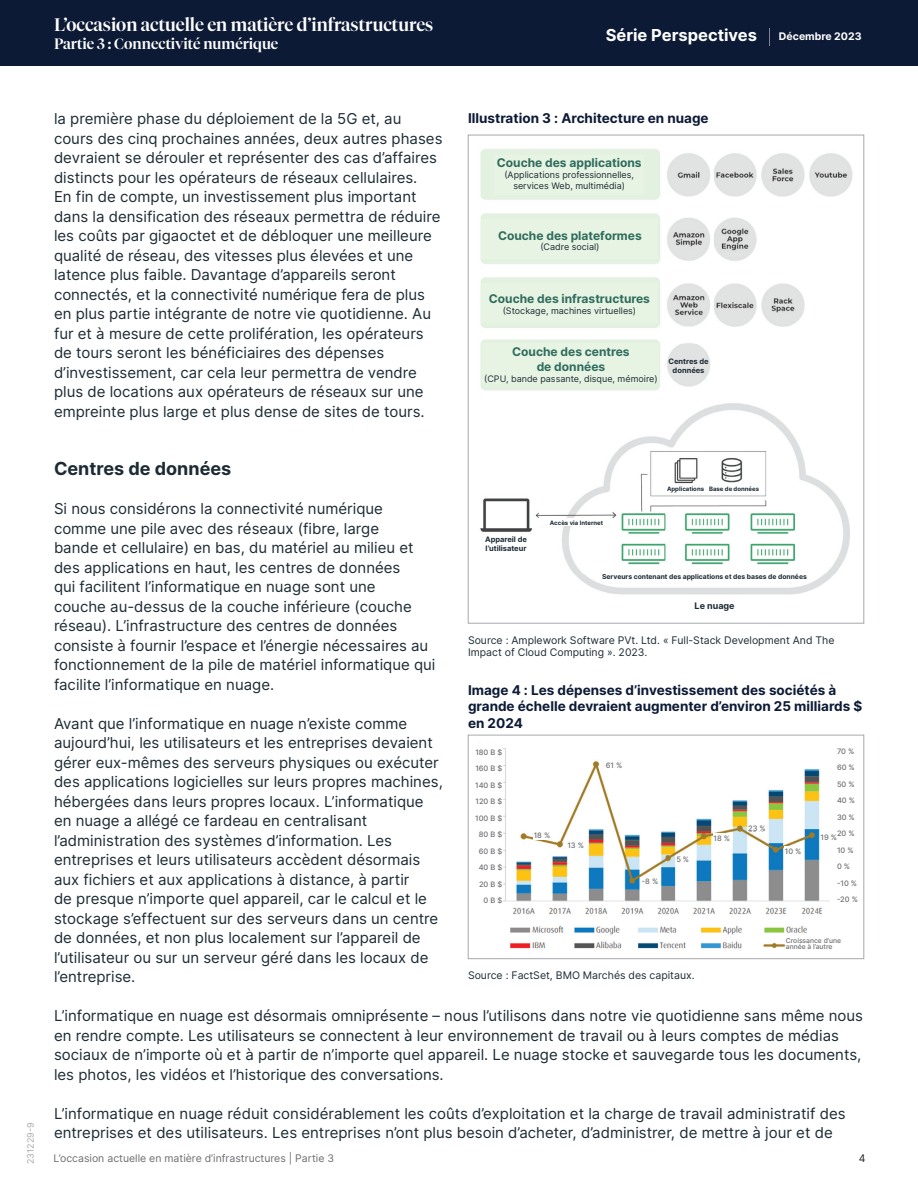
<style>
.page{position:relative;width:918px;height:1188px;background:#fff}
.page>*{position:absolute;margin:0;border:0;box-sizing:border-box;transform-origin:0 0}
.t1{font:500 18px "Tiempos Fine";color:#fff}
.t2{font:700 18px "Inter";color:#1c2b33}
.t3{font:700 16.5px "Inter";color:#fff}
.t4{font:15px/19.5px "Inter";color:#1c2b33}
.t5{font:500 15px "Tiempos Fine";color:#fff}
.t6{font:700 13.5px/16.2px "Inter";color:#0c1a35}
.t7{font:700 12px/14.4px "Inter";color:#2f6c5d;text-align:center}
.t8{font:10.5px/12px "Inter";color:#1c2b33}
.t9{font:10.5px "Inter";color:#6c6d70}
.t10{font:700 10.5px "Inter";color:#fff}
.t11{font:10.5px "Inter";color:#231f20}
.t12{font:9px/10.8px "Inter";color:#1c2b33;text-align:center}
.t13{font:9px "Inter";color:#a8a9ad}
.t14{font:700 9px "Inter";color:#1c2b33}
.t15{font:500 7.5px "Inter";color:#6c6d70}
.t16{font:700 7.5px/9px "Inter";color:#1c2b33;text-align:center}
.t17{font:700 6.75px "Inter";color:#1c2b33}
.t18{font:500 6.75px/6.6px "Inter";color:#6c6d70}
.t19{font:700 6px "Inter";color:#1c2b33}
</style>
<div class="page">
<div style="left:0;top:0;width:918px;height:66px;background:#0c1a35"></div>
<svg style="left:769px;top:28px;width:1px;height:17px"></svg>
<img style="left:480px;top:149px;width:231px;height:242px">
<img style="left:714px;top:153px;width:139px;height:174px">
<img style="left:480px;top:436px;width:185px;height:138px">
<img style="left:665px;top:403px;width:185px;height:171px">
<img style="left:575px;top:574px;width:259px;height:21px">
<div style="left:495px;top:155px;width:149px;height:40px;background:#e7f3e3"></div>
<div style="left:482px;top:219px;width:176px;height:40px;background:#e7f3e3"></div>
<div style="left:481px;top:283px;width:177px;height:39px;background:#e7f3e3"></div>
<div style="left:483px;top:343px;width:176px;height:40px;background:#e7f3e3"></div>
<div style="left:668px;top:345px;width:39px;height:39px;background:#e1e2e2;border-radius:50%"></div>
<div style="left:480px;top:533px;width:52px;height:18px;background:#fff"></div>
<div style="left:539px;top:518px;width:75px;height:7px;background:#fff"></div>
<div style="left:665px;top:484px;width:41px;height:8px;background:#fff"></div>
<div style="left:600px;top:570px;width:209px;height:12px;background:#fff"></div>
<div style="left:709px;top:484px;width:50px;height:8px;background:#fff"></div>
<div style="left:468px;top:735px;width:396px;height:224px;border:1px solid #a8a9ad"></div>
<img style="left:503px;top:748px;width:327px;height:201px">
<div style="left:534px;top:829px;width:16px;height:11px;background:#fff"></div>
<div style="left:567px;top:839px;width:17px;height:11px;background:#fff"></div>
<div style="left:640px;top:877px;width:20px;height:7px;background:#fff"></div>
<div style="left:676px;top:854px;width:20px;height:8px;background:#fff"></div>
<div style="left:714px;top:833px;width:19px;height:8px;background:#fff"></div>
<div style="left:748px;top:824px;width:20px;height:7px;background:#fff"></div>
<div style="left:785px;top:847px;width:19px;height:7px;background:#fff"></div>
<div style="left:821px;top:832px;width:16px;height:8px;background:#fff"></div>
<div style="left:604px;top:759px;width:20px;height:11px;background:#fff"></div>
<div style="left:786px;top:935px;width:73px;height:15px;background:#fff"></div>
<p class="t1" style="left:54px;top:14px;width:381px">L’occasion actuelle en matière d’infrastructures</p>
<p class="t5" style="left:54px;top:35px;width:226px">Partie 3 : Connectivité numérique</p>
<p class="t3" style="left:606px;top:22px;width:153px">Série Perspectives</p>
<p class="t10" style="left:779px;top:28px;width:84px">Décembre 2023</p>
<p class="t13" style="left:24px;top:1164px;width:43px;rotate:-90deg">231229-9</p>
<p class="t4" style="left:54px;top:109px;width:390px">la première phase du déploiement de la 5G et, au cours des cinq prochaines années, deux autres phases devraient se dérouler et représenter des cas d’affaires distincts pour les opérateurs de réseaux cellulaires.<br>En fin de compte, un investissement plus important dans la densification des réseaux permettra de réduire les coûts par gigaoctet et de débloquer une meilleure qualité de réseau, des vitesses plus élevées et une latence plus faible. Davantage d’appareils seront connectés, et la connectivité numérique fera de plus en plus partie intégrante de notre vie quotidienne. Au fur et à mesure de cette prolifération, les opérateurs de tours seront les bénéficiaires des dépenses d’investissement, car cela leur permettra de vendre plus de locations aux opérateurs de réseaux sur une empreinte plus large et plus dense de sites de tours.</p>
<p class="t6" style="left:468px;top:109px;width:242px">Illustration 3 : Architecture en nuage</p>
<p class="t7" style="left:497px;top:155px;width:146px">Couche des applications</p>
<p class="t12" style="left:504px;top:169px;width:131px">(Applications professionnelles, services Web, multimédia)</p>
<p class="t7" style="left:498px;top:228px;width:145px">Couche des plateformes</p>
<p class="t12" style="left:540px;top:241px;width:61px">(Cadre social)</p>
<p class="t7" style="left:489px;top:291px;width:163px">Couche des infrastructures</p>
<p class="t12" style="left:503px;top:305px;width:135px">(Stockage, machines virtuelles)</p>
<p class="t7" style="left:512px;top:344px;width:119px">Couche des centres de données</p>
<p class="t12" style="left:484px;top:373px;width:175px">(CPU, bande passante, disque, mémoire)</p>
<p class="t16" style="left:668px;top:356px;width:42px">Centres de données</p>
<p class="t2" style="left:54px;top:455px;width:179px">Centres de données</p>
<p class="t4" style="left:54px;top:499px;width:383px">Si nous considérons la connectivité numérique comme une pile avec des réseaux (fibre, large<br>bande et cellulaire) en bas, du matériel au milieu et des applications en haut, les centres de données<br>qui facilitent l’informatique en nuage sont une<br>couche au-dessus de la couche inférieure (couche réseau). L’infrastructure des centres de données consiste à fournir l’espace et l’énergie nécessaires au fonctionnement de la pile de matériel informatique qui facilite l’informatique en nuage.</p>
<p class="t4" style="left:54px;top:713px;width:390px">Avant que l’informatique en nuage n’existe comme aujourd’hui, les utilisateurs et les entreprises devaient gérer eux-mêmes des serveurs physiques ou exécuter des applications logicielles sur leurs propres machines, hébergées dans leurs propres locaux. L’informatique en nuage a allégé ce fardeau en centralisant l’administration des systèmes d’information. Les entreprises et leurs utilisateurs accèdent désormais aux fichiers et aux applications à distance, à partir<br>de presque n’importe quel appareil, car le calcul et le stockage s’effectuent sur des serveurs dans un centre de données, et non plus localement sur l’appareil de l’utilisateur ou sur un serveur géré dans les locaux de l’entreprise.</p>
<p class="t4" style="left:54px;top:1006px;width:811px">L’informatique en nuage est désormais omniprésente – nous l’utilisons dans notre vie quotidienne sans même nous en rendre compte. Les utilisateurs se connectent à leur environnement de travail ou à leurs comptes de médias sociaux de n’importe où et à partir de n’importe quel appareil. Le nuage stocke et sauvegarde tous les documents, les photos, les vidéos et l’historique des conversations.</p>
<p class="t4" style="left:54px;top:1103px;width:793px">L’informatique en nuage réduit considérablement les coûts d’exploitation et la charge de travail administratif des entreprises et des utilisateurs. Les entreprises n’ont plus besoin d’acheter, d’administrer, de mettre à jour et de</p>
<p class="t19" style="left:709px;top:484px;width:52px">Base de données</p>
<p class="t19" style="left:667px;top:485px;width:39px">Applications</p>
<p class="t19" style="left:550px;top:518px;width:55px">Accès via Internet</p>
<p class="t16" style="left:485px;top:534px;width:43px;text-align:left">Appareil de l’utilisateur</p>
<p class="t17" style="left:602px;top:571px;width:206px">Serveurs contenant des applications et des bases de données</p>
<p class="t14" style="left:695px;top:599px;width:42px">Le nuage</p>
<p class="t8" style="left:468px;top:634px;width:368px">Source : Amplework Software PVt. Ltd. « Full-Stack Development And The<br>Impact of Cloud Computing ». 2023.</p>
<p class="t6" style="left:468px;top:682px;width:396px">Image 4 : Les dépenses d’investissement des sociétés à grande échelle devraient augmenter d’environ 25 milliards $ en 2024</p>
<p class="t15" style="left:837px;top:745px;width:19px">70 %</p>
<p class="t15" style="left:837px;top:762px;width:19px">60 %</p>
<p class="t15" style="left:837px;top:778px;width:19px">50 %</p>
<p class="t15" style="left:837px;top:795px;width:19px">40 %</p>
<p class="t15" style="left:837px;top:811px;width:19px">30 %</p>
<p class="t15" style="left:837px;top:828px;width:19px">20 %</p>
<p class="t15" style="left:837px;top:844px;width:18px">10 %</p>
<p class="t15" style="left:837px;top:861px;width:15px">0 %</p>
<p class="t15" style="left:837px;top:877px;width:22px">-10 %</p>
<p class="t15" style="left:837px;top:894px;width:22px">-20 %</p>
<p class="t15" style="left:475px;top:746px;width:28px">180 B $</p>
<p class="t15" style="left:475px;top:763px;width:28px">160 B $</p>
<p class="t15" style="left:475px;top:779px;width:28px">140 B $</p>
<p class="t15" style="left:476px;top:796px;width:28px">120 B $</p>
<p class="t15" style="left:475px;top:812px;width:28px">100 B $</p>
<p class="t15" style="left:479px;top:829px;width:25px">80 B $</p>
<p class="t15" style="left:479px;top:845px;width:25px">60 B $</p>
<p class="t15" style="left:479px;top:862px;width:25px">40 B $</p>
<p class="t15" style="left:479px;top:878px;width:25px">20 B $</p>
<p class="t15" style="left:484px;top:895px;width:20px">0 B $</p>
<p class="t15" style="left:606px;top:760px;width:18px">61 %</p>
<p class="t15" style="left:748px;top:823px;width:19px">23 %</p>
<p class="t15" style="left:534px;top:829px;width:18px">18 %</p>
<p class="t15" style="left:821px;top:832px;width:18px">19 %</p>
<p class="t15" style="left:714px;top:832px;width:18px">18 %</p>
<p class="t15" style="left:567px;top:840px;width:18px">13 %</p>
<p class="t15" style="left:785px;top:846px;width:18px">10 %</p>
<p class="t15" style="left:676px;top:853px;width:14px">5 %</p>
<p class="t15" style="left:642px;top:876px;width:18px">-8 %</p>
<p class="t18" style="left:786px;top:937px;width:57px">Croissance d’une année à l’autre</p>
<p class="t8" style="left:468px;top:969px;width:228px">Source : FactSet, BMO Marchés des capitaux.</p>
<p class="t9" style="left:53px;top:1151px;width:282px">L’occasion actuelle en matière d’infrastructures | Partie 3</p>
<p class="t11" style="left:859px;top:1151px;width:8px">4</p>
</div>
